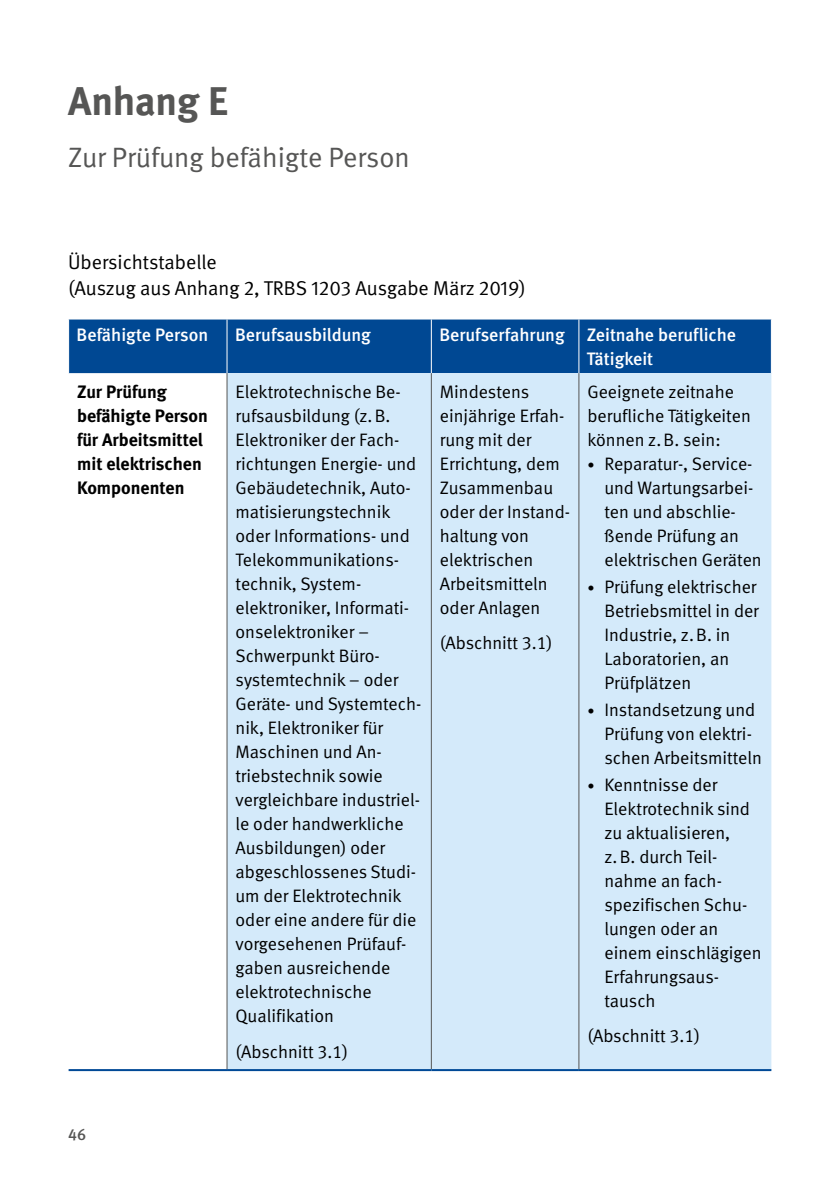
<style>
.page{position:relative;width:840px;height:1191px;background:#fff}
.page>*{position:absolute;margin:0;border:0;box-sizing:border-box;transform-origin:0 0}
.t1{font:700 40px "DGUV Meta";color:#565655}
.t2{font:28px "DGUV Meta";color:#565655}
.t3{font:20px/25.6px "DGUV Meta";color:#000}
.t4{font:18px/24px "DGUV Meta";color:#000}
.t5{font:500 18px/24px "DGUV Meta";color:#fff}
.t6{font:700 18px/24px "DGUV Meta";color:#000}
.t7{font:500 16px "DGUV Meta";color:#565655}
.s1{font-size:14px}
</style>
<div class="page">
<div style="left:69px;top:319px;width:701px;height:54px;background:#004893"></div>
<div style="left:227px;top:373px;width:544px;height:696px;background:#d4eafa"></div>
<hr style="left:226px;top:319px;width:1px;height:54px;background:#fff">
<hr style="left:430px;top:319px;width:1px;height:54px;background:#fff">
<hr style="left:578px;top:319px;width:1px;height:54px;background:#fff">
<hr style="left:430px;top:373px;width:1px;height:696px;background:#565655">
<hr style="left:69px;top:1069px;width:158px;height:2px;background:#004996">
<hr style="left:227px;top:1069px;width:204px;height:2px;background:#004996">
<hr style="left:431px;top:1069px;width:147px;height:2px;background:#004996">
<hr style="left:578px;top:1069px;width:193px;height:2px;background:#004996">
<hr style="left:226px;top:373px;width:1px;height:696px;background:#565655">
<hr style="left:578px;top:373px;width:1px;height:696px;background:#565655">
<h1 class="t1" style="left:68px;top:78px;width:161px">Anhang E</h1>
<h2 class="t2" style="left:68px;top:141px;width:343px">Zur Prüfung befähigte Person</h2>
<p class="t3" style="left:68px;top:250px;width:459px">Übersichtstabelle<br>(Auszug aus Anhang 2, TRBS 1203 Ausgabe März 2019)</p>
<p class="t5" style="left:77px;top:323px;width:133px">Befähigte Person</p>
<p class="t5" style="left:235px;top:323px;width:137px">Berufsausbildung</p>
<p class="t5" style="left:586px;top:323px;width:151px;text-indent:-147px">Berufserfahrung Zeitnahe berufliche<br>Tätigkeit</p>
<p class="t6" style="left:77px;top:380px;width:132px">Zur Prüfung befähigte Person für Arbeitsmittel mit elektrischen<br>Komponenten</p>
<p class="t4" style="left:235px;top:380px;width:187px">Elektrotechnische Be&shy;rufsausbildung (z.B.<br>Elektroniker der Fach&shy;richtungen Energie- und<br>Gebäudetechnik, Auto&shy;matisierungstechnik oder Informations- und<br>Telekommunikations&shy;technik, System&shy;elektroniker, Informati&shy;onselektroniker –<br>Schwerpunkt Büro&shy;systemtechnik – oder<br>Geräte- und Systemtech&shy;nik, Elektroniker für<br>Maschinen und An&shy;triebstechnik sowie vergleichbare industriel&shy;le oder handwerkliche<br>Ausbildungen) oder abgeschlossenes Studi&shy;um der Elektrotechnik oder eine andere für die vorgesehenen Prüfauf&shy;gaben ausreichende elektrotechnische<br>Qualifikation</p>
<p class="t4" style="left:235px;top:1039px;width:114px">(Abschnitt 3.1)</p>
<p class="t4" style="left:587px;top:380px;width:165px">Geeignete zeitnahe berufliche Tätigkeiten können z.B. sein:</p>
<p class="t4" style="left:604px;top:452px;width:159px;text-indent:-17px"><span class="s1">•</span> Reparatur-, Service&shy;und Wartungsarbei&shy;ten und abschlie&shy;ßende Prüfung an elektrischen Geräten</p>
<p class="t4" style="left:604px;top:575px;width:156px;text-indent:-17px"><span class="s1">•</span> Prüfung elektrischer<br>Betriebsmittel in der<br>Industrie, z.B. in<br>Laboratorien, an<br>Prüfplätzen</p>
<p class="t4" style="left:604px;top:698px;width:159px;text-indent:-17px"><span class="s1">•</span> Instandsetzung und<br>Prüfung von elektri&shy;schen Arbeitsmitteln</p>
<p class="t4" style="left:604px;top:773px;width:158px;text-indent:-17px"><span class="s1">•</span> Kenntnisse der<br>Elektrotechnik sind zu aktualisieren, z.B. durch Teil&shy;nahme an fach&shy;spezifischen Schu&shy;lungen oder an einem einschlägigen<br>Erfahrungsaus&shy;tausch</p>
<p class="t4" style="left:587px;top:1024px;width:114px">(Abschnitt 3.1)</p>
<p class="t4" style="left:439px;top:380px;width:132px">Mindestens einjährige Erfah&shy;rung mit der<br>Errichtung, dem<br>Zusammenbau oder der Instand&shy;haltung von elektrischen<br>Arbeitsmitteln oder Anlagen</p>
<p class="t4" style="left:439px;top:631px;width:114px">(Abschnitt 3.1)</p>
<p class="t7" style="left:68px;top:1124px;width:19px">46</p>
</div>
